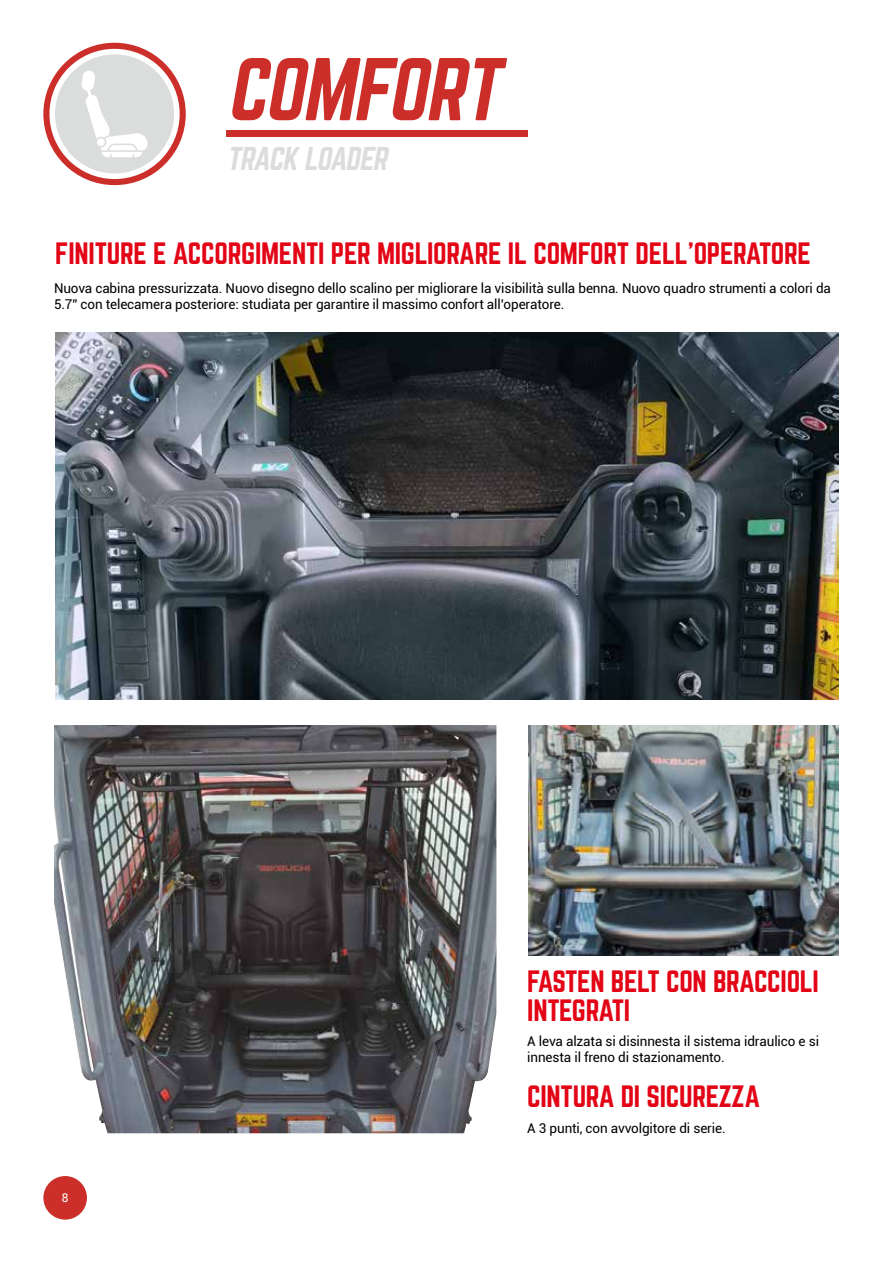
<style>
.page{position:relative;width:893px;height:1263px;background:#fff}
.page>*{position:absolute;margin:0;border:0;box-sizing:border-box;transform-origin:0 0}
.t1{font:italic 77.85px "Norwester";color:#cc2f29}
.t2{font:italic 28.8px "Norwester";color:#dbdcdc}
.t3{font:27px/28.5px "Norwester";letter-spacing:-.01em;color:#e30516}
.t4{font:13.5px/16.2px "Roboto";letter-spacing:-.01em;color:#000}
.t5{font:12px "Roboto";color:#fff}
</style>
<div class="page">
<img style="left:529px;top:725px;width:309px;height:230px">
<div style="left:227px;top:130px;width:301px;height:7px;background:#cc2f29"></div>
<div style="left:43px;top:43px;width:143px;height:142px;background:#cc2f29;border-radius:50%"></div>
<div style="left:49px;top:49px;width:131px;height:130px;background:#fff;border-radius:50%"></div>
<div style="left:55px;top:54px;width:119px;height:119px;background:#dbdcdc;border-radius:50%"></div>
<svg style="left:81px;top:70px;width:67px;height:87px"></svg>
<img style="left:54px;top:725px;width:442px;height:408px">
<img style="left:55px;top:333px;width:784px;height:367px">
<div style="left:43px;top:1176px;width:44px;height:43px;background:#cc2f29;border-radius:50%"></div>
<h1 class="t1" style="left:227px;top:52px;width:287px">COMFORT</h1>
<h2 class="t2" style="left:227px;top:145px;width:167px">TRACK LOADER</h2>
<h3 class="t3" style="left:55px;top:240px;width:757px">FINITURE E ACCORGIMENTI PER MIGLIORARE IL COMFORT DELL’OPERATORE</h3>
<p class="t4" style="left:54px;top:279px;width:778px">Nuova cabina pressurizzata. Nuovo disegno dello scalino per migliorare la visibilità sulla benna. Nuovo quadro strumenti a colori da<br>5.7” con telecamera posteriore: studiata per garantire il massimo confort all’operatore.</p>
<p class="t5" style="left:62px;top:1190px;width:8px">8</p>
<h3 class="t3" style="left:527px;top:968px;width:293px">FASTEN BELT CON BRACCIOLI<br>INTEGRATI</h3>
<p class="t4" style="left:527px;top:1033px;width:293px">A leva alzata si disinnesta il sistema idraulico e si innesta il freno di stazionamento.</p>
<h3 class="t3" style="left:527px;top:1083px;width:234px">CINTURA DI SICUREZZA</h3>
<p class="t4" style="left:527px;top:1119px;width:200px">A 3 punti, con avvolgitore di serie.</p>
</div>
